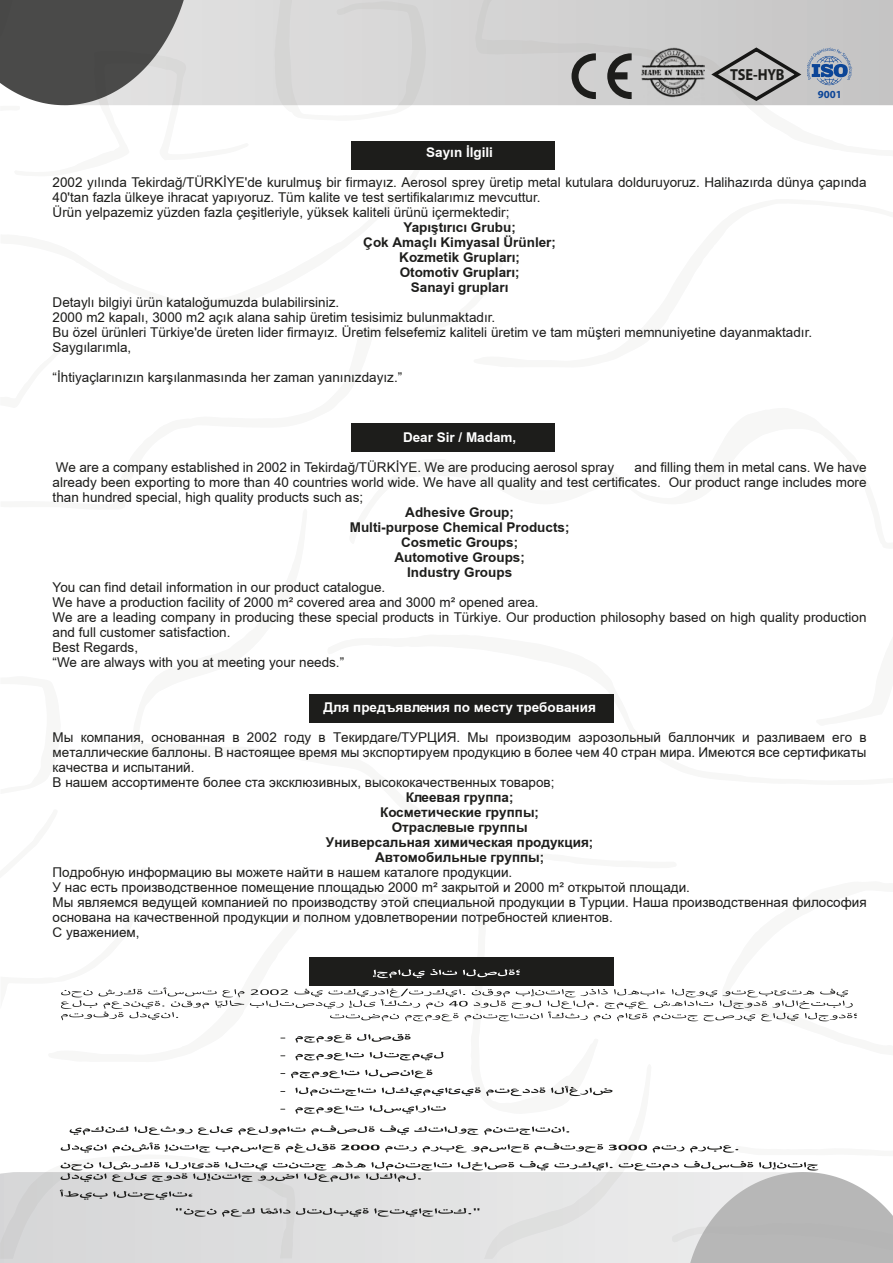
<style>
.page{position:relative;width:893px;height:1263px;background:#fff}
.page>*{position:absolute;margin:0;border:0;box-sizing:border-box;transform-origin:0 0}
.t1{font:700 16.05px "Myriad Pro";letter-spacing:-.015em;color:#1d1d1b;scale:.9 1}
.t2{font:13.5px/15px "TR Arial";color:#1d1d1b}
.t3{font:700 13.5px/15px "TR Arial";color:#1d1d1b;text-align:center}
.t4{font:700 13.5px "TR Arial";color:#fff}
.t5{font:700 10.8px "Myriad Pro";color:#0c4597}
</style>
<div class="page">
<svg style="left:249px;top:0;width:644px;height:105px;background:#d1d1d1"></svg>
<svg style="left:0;top:0;width:249px;height:106px;background:#888887"></svg>
<img style="left:641px;top:42px;width:64px;height:63px">
<svg style="left:571px;top:53px;width:61px;height:46px;background:#919190"></svg>
<svg style="left:711px;top:47px;width:90px;height:54px;background:#b0b0b0"></svg>
<svg style="left:807px;top:48px;width:45px;height:38px;background:#8f9fb8"></svg>
<div style="left:352px;top:141px;width:203px;height:29px;background:#1d1d1b"></div>
<div style="left:352px;top:423px;width:203px;height:29px;background:#1d1d1b"></div>
<div style="left:310px;top:694px;width:304px;height:28px;background:#1d1d1b"></div>
<svg style="left:0;top:957px;width:893px;height:306px"></svg>
<p class="t1" style="left:730px;top:65px;width:62px">TSE-HYB</p>
<p class="t5" style="left:818px;top:88px;width:26px">9001</p>
<p class="t4" style="left:426px;top:143px;width:68px">Sayın İlgili</p>
<p class="t2" style="left:53px;top:175px;width:815px">2002 yılında Tekirdağ/TÜRKİYE'de kurulmuş bir firmayız. Aerosol sprey üretip metal kutulara dolduruyoruz. Halihazırda dünya çapında<br>40'tan fazla ülkeye ihracat yapıyoruz. Tüm kalite ve test sertifikalarımız mevcuttur.<br>Ürün yelpazemiz yüzden fazla çeşitleriyle, yüksek kaliteli ürünü içermektedir;</p>
<p class="t3" style="left:363px;top:220px;width:194px">Yapıştırıcı Grubu;<br>Çok Amaçlı Kimyasal Ürünler;<br>Kozmetik Grupları;<br>Otomotiv Grupları;<br>Sanayi grupları</p>
<p class="t2" style="left:53px;top:295px;width:761px">Detaylı bilgiyi ürün kataloğumuzda bulabilirsiniz.<br>2000 m2 kapalı, 3000 m2 açık alana sahip üretim tesisimiz bulunmaktadır.<br>Bu özel ürünleri Türkiye'de üreten lider firmayız. Üretim felsefemiz kaliteli üretim ve tam müşteri memnuniyetine dayanmaktadır.<br>Saygılarımla,</p>
<p class="t2" style="left:53px;top:370px;width:351px">“İhtiyaçlarınızın karşılanmasında her zaman yanınızdayız.”</p>
<p class="t4" style="left:403px;top:428px;width:115px">Dear Sir / Madam,</p>
<p class="t2" style="left:56px;top:460px;width:560px">We are a company established in 2002 in Tekirdağ/TÜRKİYE. We are producing aerosol spray</p>
<p class="t2" style="left:53px;top:460px;width:815px;text-align:justify;text-indent:582px">and filling them in metal cans. We have already been exporting to more than 40 countries world wide. We have all quality and test certificates. Our product range includes more than hundred special, high quality products such as;</p>
<p class="t3" style="left:350px;top:505px;width:221px">Adhesive Group;<br>Multi-purpose Chemical Products;<br>Cosmetic Groups;<br>Automotive Groups;<br>Industry Groups</p>
<p class="t2" style="left:53px;top:580px;width:815px">You can find detail information in our product catalogue.<br>We have a production facility of 2000 m² covered area and 3000 m² opened area.<br>We are a leading company in producing these special products in Türkiye. Our production philosophy based on high quality production and full customer satisfaction.<br>Best Regards,<br>“We are always with you at meeting your needs.”</p>
<p class="t4" style="left:323px;top:698px;width:274px">Для предъявления по месту требования</p>
<p class="t2" style="left:53px;top:730px;width:816px">Мы компания, основанная в 2002 году в Текирдаге/ТУРЦИЯ. Мы производим аэрозольный баллончик и разливаем его в металлические баллоны. В настоящее время мы экспортируем продукцию в более чем 40 стран мира. Имеются все сертификаты качества и испытаний.<br>В нашем ассортименте более ста эксклюзивных, высококачественных товаров;</p>
<p class="t3" style="left:326px;top:790px;width:269px">Клеевая группа;<br>Косметические группы;<br>Отраслевые группы<br>Универсальная химическая продукция;<br>Автомобильные группы;</p>
<p class="t2" style="left:53px;top:865px;width:816px">Подробную информацию вы можете найти в нашем каталоге продукции.<br>У нас есть производственное помещение площадью 2000 m² закрытой и 2000 m² открытой площади.<br>Мы являемся ведущей компанией по производству этой специальной продукции в Турции. Наша производственная философия основана на качественной продукции и полном удовлетворении потребностей клиентов.<br>С уважением,</p>
</div>
